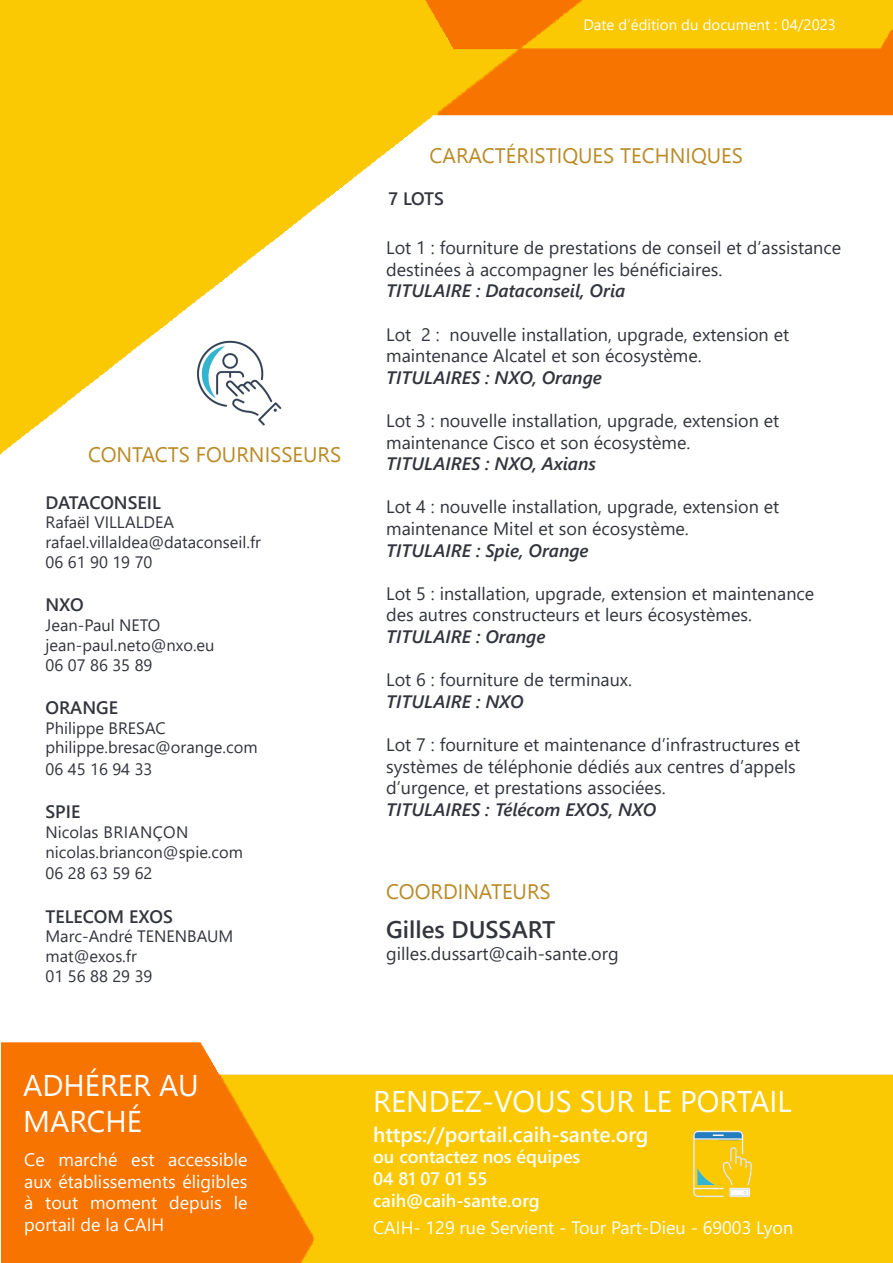
<style>
.page{position:relative;width:893px;height:1263px;background:#fff}
.page>*{position:absolute;margin:0;border:0;box-sizing:border-box;transform-origin:0 0}
.t1{font:600 24px "Segoe UI";color:#33353d}
.t2{font:600 21px "Segoe UI";color:#fff}
.t3{font:18px/21.6px "Segoe UI";color:#32353d}
.t4{font:18px/21.6px "Segoe UI";color:#fff;text-align:justify}
.t5{font:600 18px "Segoe UI";color:#fff}
.t6{font:600 18px "Segoe UI";color:#33353d}
.t7{font:18px "Segoe UI";color:#33353d}
.t8{font:16.5px/19.8px "Segoe UI";color:#33353d}
.t9{font:15px "Segoe UI";color:#fff}
.s1{font-weight:600;font-style:italic}
</style>
<div class="page">
<img style="left:0;top:0;width:893px;height:455px">
<img style="left:1px;top:1042px;width:892px;height:221px">
<img style="left:188px;top:336px;width:98px;height:95px">
<img style="left:680px;top:1123px;width:86px;height:82px">
<svg style="left:430px;top:144px;width:183px;height:21px"></svg>
<svg style="left:89px;top:447px;width:100px;height:8px"></svg>
<svg style="left:198px;top:447px;width:142px;height:8px"></svg>
<div style="left:88px;top:1068px;width:63px;height:28px;background:#f77400"></div>
<svg style="left:160px;top:1075px;width:36px;height:21px"></svg>
<svg style="left:130px;top:1104px;width:11px;height:28px"></svg>
<div style="left:376px;top:1091px;width:194px;height:21px;background:#fbc903"></div>
<svg style="left:582px;top:1091px;width:52px;height:21px"></svg>
<svg style="left:645px;top:1091px;width:26px;height:21px"></svg>
<div style="left:683px;top:1091px;width:108px;height:21px;background:#fbc903"></div>
<svg style="left:621px;top:148px;width:121px;height:17px"></svg>
<svg style="left:24px;top:1075px;width:58px;height:21px"></svg>
<div style="left:26px;top:1111px;width:98px;height:21px;background:#f77400"></div>
<p class="t6" style="left:45px;top:485px;width:117px">DATACONSEIL</p>
<p class="t8" style="left:45px;top:511px;width:130px">Rafaël VILLALDEA</p>
<p class="t8" style="left:45px;top:531px;width:217px">rafael.villaldea@dataconseil.fr</p>
<p class="t8" style="left:45px;top:551px;width:109px">06 61 90 19 70</p>
<p class="t6" style="left:45px;top:588px;width:40px">NXO</p>
<p class="t8" style="left:45px;top:614px;width:116px">Jean-Paul NETO</p>
<p class="t8" style="left:45px;top:633px;width:171px">jean-paul.neto@nxo.eu</p>
<p class="t8" style="left:45px;top:653px;width:109px">06 07 86 35 89</p>
<p class="t6" style="left:45px;top:690px;width:74px">ORANGE</p>
<p class="t8" style="left:45px;top:716px;width:122px">Philippe BRESAC</p>
<p class="t8" style="left:45px;top:736px;width:214px">philippe.bresac@orange.com</p>
<p class="t8" style="left:45px;top:758px;width:109px">06 45 16 94 33</p>
<p class="t6" style="left:45px;top:795px;width:36px">SPIE</p>
<p class="t8" style="left:45px;top:821px;width:199px">Nicolas BRIANÇON nicolas.briancon@spie.com</p>
<p class="t8" style="left:45px;top:862px;width:109px">06 28 63 59 62</p>
<p class="t6" style="left:45px;top:899px;width:129px">TELECOM EXOS</p>
<p class="t8" style="left:45px;top:925px;width:189px">Marc-André TENENBAUM</p>
<p class="t8" style="left:45px;top:945px;width:93px">mat@exos.fr</p>
<p class="t8" style="left:45px;top:965px;width:109px">01 56 88 29 39</p>
<p class="t4" style="left:24px;top:1147px;width:225px">Ce marché est accessible aux établissements éligibles à tout moment depuis le portail de la CAIH</p>
<p class="t9" style="left:583px;top:11px;width:254px">Date d’édition du document : 04/2023</p>
<p class="t6" style="left:388px;top:182px;width:57px">7 LOTS</p>
<p class="t3" style="left:386px;top:235px;width:456px">Lot 1 : fourniture de prestations de conseil et d’assistance destinées à accompagner les bénéficiaires.<br><span class="s1">TITULAIRE : Dataconseil, Oria</span></p>
<p class="t3" style="left:386px;top:322px;width:404px">Lot 2 : nouvelle installation, upgrade, extension et maintenance Alcatel et son écosystème.<br><span class="s1">TITULAIRES : NXO, Orange</span></p>
<p class="t3" style="left:386px;top:408px;width:395px">Lot 3 : nouvelle installation, upgrade, extension et maintenance Cisco et son écosystème.<br><span class="s1">TITULAIRES : NXO, Axians</span></p>
<p class="t3" style="left:386px;top:495px;width:395px">Lot 4 : nouvelle installation, upgrade, extension et maintenance Mitel et son écosystème.<br><span class="s1">TITULAIRE : Spie, Orange</span></p>
<p class="t3" style="left:386px;top:581px;width:430px">Lot 5 : installation, upgrade, extension et maintenance des autres constructeurs et leurs écosystèmes.<br><span class="s1">TITULAIRE : Orange</span></p>
<p class="t3" style="left:386px;top:667px;width:247px">Lot 6 : fourniture de terminaux.<br><span class="s1">TITULAIRE : NXO</span></p>
<p class="t3" style="left:386px;top:732px;width:415px">Lot 7 : fourniture et maintenance d’infrastructures et systèmes de téléphonie dédiés aux centres d’appels d’urgence, et prestations associées.<br><span class="s1">TITULAIRES : Télécom EXOS, NXO</span></p>
<p class="t1" style="left:386px;top:907px;width:171px">Gilles DUSSART</p>
<p class="t7" style="left:386px;top:936px;width:234px">gilles.dussart@caih-sante.org</p>
<p class="t2" style="left:373px;top:1114px;width:277px">https://portail.caih-sante.org</p>
<p class="t5" style="left:373px;top:1140px;width:209px">ou contactez nos équipes</p>
<p class="t5" style="left:373px;top:1161px;width:116px">04 81 07 01 55</p>
<p class="t5" style="left:373px;top:1183px;width:168px">caih@caih-sante.org</p>
<p class="t4" style="left:373px;top:1215px;width:422px">CAIH- 129 rue Servient - Tour Part-Dieu - 69003 Lyon</p>
</div>
